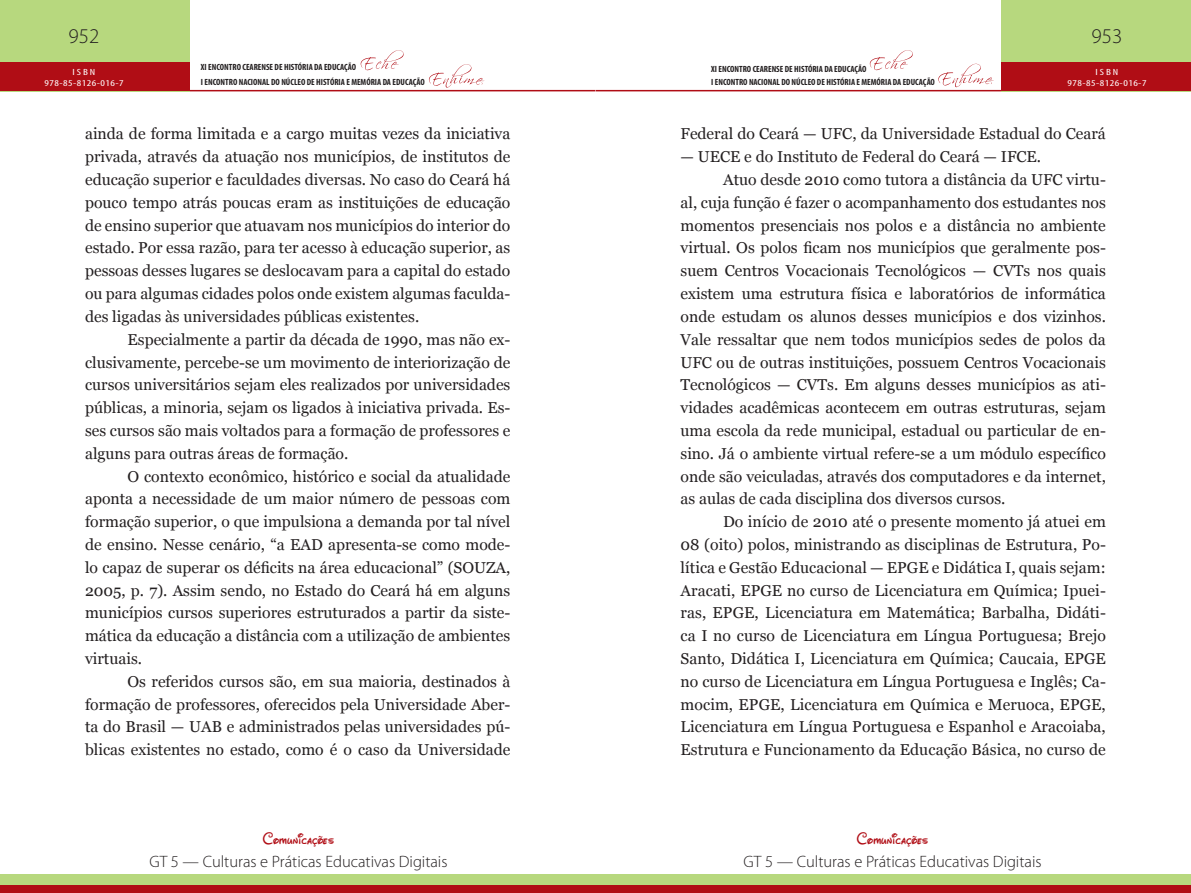
<style>
.page{position:relative;width:1191px;height:893px;background:#fff}
.page>*{position:absolute;margin:0;border:0;box-sizing:border-box;transform-origin:0 0}
.t1{font:300 21px "Myriad Pro";color:#231f20}
.t2{font:300 16.5px "Myriad Pro";color:#231f20}
.t3{font:16.5px "Waltograph";letter-spacing:.01em;color:#b00d15}
.t4{font:15.75px/22.8px "Georgia";color:#231f20;text-align:justify}
.t5{font:700 condensed 9px/15px "Myriad Pro";color:#231f20}
.t6{font:condensed 9px/10.8px "Myriad Pro";letter-spacing:.04em;color:#fff;text-align:center;scale:1.3 1}
</style>
<div class="page">
<hr style="left:189px;top:90px;width:406px;height:1px;background:#b00d15">
<hr style="left:595px;top:90px;width:407px;height:1px;background:#b00d15">
<div style="left:0;top:0;width:189px;height:91px;background:#b7d87e"></div>
<div style="left:1001px;top:0;width:190px;height:91px;background:#b7d87e"></div>
<div style="left:0;top:63px;width:189px;height:28px;background:#b00d15"></div>
<div style="left:1001px;top:63px;width:190px;height:28px;background:#b00d15"></div>
<svg style="left:361px;top:50px;width:43px;height:20px"></svg>
<svg style="left:869px;top:50px;width:43px;height:20px"></svg>
<svg style="left:429px;top:64px;width:55px;height:24px"></svg>
<svg style="left:938px;top:64px;width:55px;height:23px"></svg>
<div style="left:0;top:874px;width:595px;height:19px;background:#b7d87e"></div>
<div style="left:595px;top:874px;width:596px;height:19px;background:#b7d87e"></div>
<div style="left:0;top:885px;width:595px;height:8px;background:#b00d15"></div>
<div style="left:595px;top:885px;width:596px;height:8px;background:#b00d15"></div>
<h1 class="t1" style="left:69px;top:24px;width:32px">952</h1>
<h1 class="t1" style="left:1091px;top:24px;width:32px">953</h1>
<p class="t5" style="left:201px;top:60px;width:225px">XI ENCONTRO CEARENSE DE HISTÓRIA DA EDUCAÇÃO<br>I ENCONTRO NACIONAL DO NÚCLEO DE HISTÓRIA E MEMÓRIA DA EDUCAÇÃO</p>
<p class="t5" style="left:711px;top:62px;width:225px;line-height:13.2px">XI ENCONTRO CEARENSE DE HISTÓRIA DA EDUCAÇÃO<br>I ENCONTRO NACIONAL DO NÚCLEO DE HISTÓRIA E MEMÓRIA DA EDUCAÇÃO</p>
<p class="t6" style="left:44px;top:66px;width:62px">ISBN<br>978-85-8126-016-7</p>
<p class="t6" style="left:1067px;top:66px;width:62px">ISBN<br>978-85-8126-016-7</p>
<p class="t4" style="left:85px;top:123px;width:427px">ainda de forma limitada e a cargo muitas vezes da iniciativa privada, através da atuação nos municípios, de institutos de educação superior e faculdades diversas. No caso do Ceará há pouco tempo atrás poucas eram as instituições de educação de ensino superior que atuavam nos municípios do interior do estado. Por essa razão, para ter acesso à educação superior, as pessoas desses lugares se deslocavam para a capital do estado ou para algumas cidades polos onde existem algumas faculda&shy;des ligadas às universidades públicas existentes.</p>
<p class="t4" style="left:85px;top:328px;width:427px;text-indent:43px">Especialmente a partir da década de 1990, mas não ex&shy;clusivamente, percebe-se um movimento de interiorização de cursos universitários sejam eles realizados por universidades públicas, a minoria, sejam os ligados à iniciativa privada. Es&shy;ses cursos são mais voltados para a formação de professores e alguns para outras áreas de formação.</p>
<p class="t4" style="left:85px;top:465px;width:427px;text-indent:43px">O contexto econômico, histórico e social da atualidade aponta a necessidade de um maior número de pessoas com formação superior, o que impulsiona a demanda por tal nível de ensino. Nesse cenário, “a EAD apresenta-se como mode&shy;lo capaz de superar os déficits na área educacional” (SOUZA, 2005, p. 7). Assim sendo, no Estado do Ceará há em alguns municípios cursos superiores estruturados a partir da siste&shy;mática da educação a distância com a utilização de ambientes virtuais.</p>
<p class="t4" style="left:85px;top:670px;width:427px;text-indent:43px">Os referidos cursos são, em sua maioria, destinados à formação de professores, oferecidos pela Universidade Aber&shy;ta do Brasil — UAB e administrados pelas universidades pú&shy;blicas existentes no estado, como é o caso da Universidade</p>
<p class="t3" style="left:263px;top:826px;width:73px">Comunicações</p>
<p class="t2" style="left:149px;top:852px;width:300px">GT 5 — Culturas e Práticas Educativas Digitais</p>
<p class="t4" style="left:680px;top:123px;width:427px">Federal do Ceará — UFC, da Universidade Estadual do Ceará</p>
<p class="t4" style="left:680px;top:146px;width:362px">— UECE e do Instituto de Federal do Ceará — IFCE.</p>
<p class="t4" style="left:680px;top:169px;width:427px;text-indent:43px">Atuo desde 2010 como tutora a distância da UFC virtu&shy;al, cuja função é fazer o acompanhamento dos estudantes nos momentos presenciais nos polos e a distância no ambiente virtual. Os polos ficam nos municípios que geralmente pos&shy;suem Centros Vocacionais Tecnológicos — CVTs nos quais existem uma estrutura física e laboratórios de informática onde estudam os alunos desses municípios e dos vizinhos.<br>Vale ressaltar que nem todos municípios sedes de polos da UFC ou de outras instituições, possuem Centros Vocacionais Tecnológicos — CVTs. Em alguns desses municípios as ati&shy;vidades acadêmicas acontecem em outras estruturas, sejam uma escola da rede municipal, estadual ou particular de en&shy;sino. Já o ambiente virtual refere-se a um módulo específico onde são veiculadas, através dos computadores e da internet, as aulas de cada disciplina dos diversos cursos.</p>
<p class="t4" style="left:680px;top:511px;width:427px;text-indent:43px">Do início de 2010 até o presente momento já atuei em 08 (oito) polos, ministrando as disciplinas de Estrutura, Po&shy;lítica e Gestão Educacional — EPGE e Didática I, quais sejam:<br>Aracati, EPGE no curso de Licenciatura em Química; Ipuei&shy;ras, EPGE, Licenciatura em Matemática; Barbalha, Didáti&shy;ca I no curso de Licenciatura em Língua Portuguesa; Brejo Santo, Didática I, Licenciatura em Química; Caucaia, EPGE no curso de Licenciatura em Língua Portuguesa e Inglês; Ca&shy;mocim, EPGE, Licenciatura em Química e Meruoca, EPGE, Licenciatura em Língua Portuguesa e Espanhol e Aracoiaba, Estrutura e Funcionamento da Educação Básica, no curso de</p>
<p class="t3" style="left:857px;top:826px;width:73px">Comunicações</p>
<p class="t2" style="left:743px;top:852px;width:300px">GT 5 — Culturas e Práticas Educativas Digitais</p>
</div>
